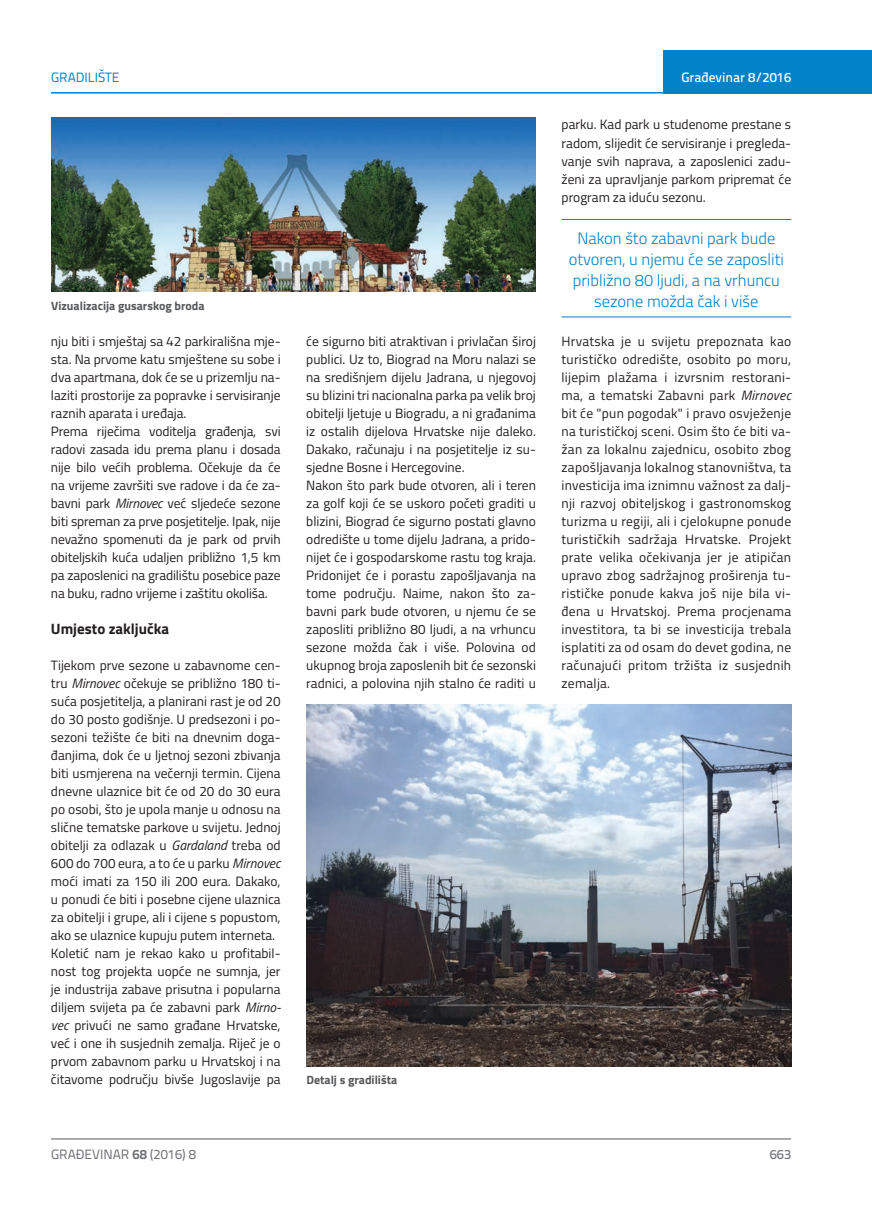
<style>
.page{position:relative;width:872px;height:1212px;background:#fff}
.page>*{position:absolute;margin:0;border:0;box-sizing:border-box;transform-origin:0 0}
.t1{font:300 16.5px/21px "Titillium";color:#0082c8;text-align:center}
.t2{font:700 15px "Titillium";color:#231f20}
.t3{font:13.5px/18px "Titillium";color:#231f20}
.t4{font:13.5px "Titillium Text 22 L";color:#6c6d70}
.t5{font:500 13.5px "Titillium Text 22 L";color:#fff}
.t6{font:13.5px "Titillium Text 22 L";color:#0082c8}
.t7{font:500 13.5px "Titillium Text 22 L";color:#787a7d}
.t8{font:700 12px "Titillium";color:#57585a}
.s1{font-style:italic}
.s2{font-weight:700}
</style>
<div class="page">
<hr style="left:51px;top:1139px;width:740px;height:1px;background:#57585a">
<div style="left:663px;top:50px;width:209px;height:44px;background:#0082c8"></div>
<hr style="left:51px;top:92px;width:821px;height:2px;background:#0082c8">
<hr style="left:561px;top:219px;width:230px;height:1px;background:#0082c8">
<hr style="left:561px;top:317px;width:230px;height:1px;background:#0082c8">
<img style="left:51px;top:117px;width:485px;height:175px">
<img style="left:306px;top:704px;width:485px;height:362px">
<p class="t6" style="left:51px;top:68px;width:70px">GRADILIŠTE</p>
<p class="t5" style="left:681px;top:67px;width:111px">Građevinar 8/2016</p>
<p class="t8" style="left:51px;top:296px;width:155px">Vizualizacija gusarskog broda</p>
<p class="t3" style="left:51px;top:331px;width:231px">nju biti i smještaj sa 42 parkirališna mje&shy;sta. Na prvome katu smještene su sobe i dva apartmana, dok će se u prizemlju na&shy;laziti prostorije za popravke i servisiranje raznih aparata i uređaja.<br>Prema riječima voditelja građenja, svi radovi zasada idu prema planu i dosada nije bilo većih problema. Očekuje da će na vrijeme završiti sve radove i da će za&shy;bavni park <span class="s1">Mirnovec</span> već sljedeće sezone biti spreman za prve posjetitelje. Ipak, nije nevažno spomenuti da je park od prvih obiteljskih kuća udaljen približno 1,5 km pa zaposlenici na gradilištu posebice paze na buku, radno vrijeme i zaštitu okoliša.</p>
<p class="t2" style="left:51px;top:617px;width:120px">Umjesto zaključka</p>
<p class="t3" style="left:51px;top:656px;width:231px">Tijekom prve sezone u zabavnome cen&shy;tru <span class="s1">Mirnovec</span> očekuje se približno 180 ti&shy;suća posjetitelja, a planirani rast je od 20 do 30 posto godišnje. U predsezoni i po&shy;sezoni težište će biti na dnevnim doga&shy;đanjima, dok će u ljetnoj sezoni zbivanja biti usmjerena na večernji termin. Cijena dnevne ulaznice bit će od 20 do 30 eura po osobi, što je upola manje u odnosu na slične tematske parkove u svijetu. Jednoj obitelji za odlazak u <span class="s1">Gardaland</span> treba od 600 do 700 eura, a to će u parku <span class="s1">Mirnovec </span>moći imati za 150 ili 200 eura. Dakako, u ponudi će biti i posebne cijene ulaznica za obitelji i grupe, ali i cijene s popustom, ako se ulaznice kupuju putem interneta.<br>Koletić nam je rekao kako u profitabil&shy;nost tog projekta uopće ne sumnja, jer je industrija zabave prisutna i popularna diljem svijeta pa će zabavni park <span class="s1">Mirno&shy;vec</span> privući ne samo građane Hrvatske, već i one ih susjednih zemalja. Riječ je o prvom zabavnom parku u Hrvatskoj i na čitavome području bivše Jugoslavije pa</p>
<p class="t3" style="left:306px;top:331px;width:231px">će sigurno biti atraktivan i privlačan široj publici. Uz to, Biograd na Moru nalazi se na središnjem dijelu Jadrana, u njegovoj su blizini tri nacionalna parka pa velik broj obitelji ljetuje u Biogradu, a ni građanima iz ostalih dijelova Hrvatske nije daleko.<br>Dakako, računaju i na posjetitelje iz su&shy;sjedne Bosne i Hercegovine.<br>Nakon što park bude otvoren, ali i teren za golf koji će se uskoro početi graditi u blizini, Biograd će sigurno postati glavno odredište u tome dijelu Jadrana, a prido&shy;nijet će i gospodarskome rastu tog kraja.<br>Pridonijet će i porastu zapošljavanja na tome području. Naime, nakon što za&shy;bavni park bude otvoren, u njemu će se zaposliti približno 80 ljudi, a na vrhuncu sezone možda čak i više. Polovina od ukupnog broja zaposlenih bit će sezonski radnici, a polovina njih stalno će raditi u</p>
<p class="t8" style="left:306px;top:1071px;width:92px">Detalj s gradilišta</p>
<p class="t3" style="left:561px;top:115px;width:231px;text-align:justify">parku. Kad park u studenome prestane s radom, slijedit će servisiranje i pregleda&shy;vanje svih naprava, a zaposlenici zadu&shy;ženi za upravljanje parkom pripremat će program za iduću sezonu.</p>
<p class="t1" style="left:569px;top:227px;width:216px">Nakon što zabavni park bude otvoren, u njemu će se zaposliti približno 80 ljudi, a na vrhuncu sezone možda čak i više</p>
<p class="t3" style="left:561px;top:331px;width:231px;text-align:justify">Hrvatska je u svijetu prepoznata kao turističko odredište, osobito po moru, lijepim plažama i izvrsnim restorani&shy;ma, a tematski Zabavni park <span class="s1">Mirnovec </span>bit će "pun pogodak" i pravo osvježenje na turističkoj sceni. Osim što će biti va&shy;žan za lokalnu zajednicu, osobito zbog zapošljavanja lokalnog stanovništva, ta investicija ima iznimnu važnost za dalj&shy;nji razvoj obiteljskog i gastronomskog turizma u regiji, ali i cjelokupne ponude turističkih sadržaja Hrvatske. Projekt prate velika očekivanja jer je atipičan upravo zbog sadržajnog proširenja tu&shy;rističke ponude kakva još nije bila vi&shy;đena u Hrvatskoj. Prema procjenama investitora, ta bi se investicija trebala isplatiti za od osam do devet godina, ne računajući pritom tržišta iz susjednih zemalja.</p>
<p class="t4" style="left:51px;top:1144px;width:146px">GRAĐEVINAR <span class="s2">68</span> (2016) 8</p>
<p class="t7" style="left:769px;top:1144px;width:23px">663</p>
</div>
